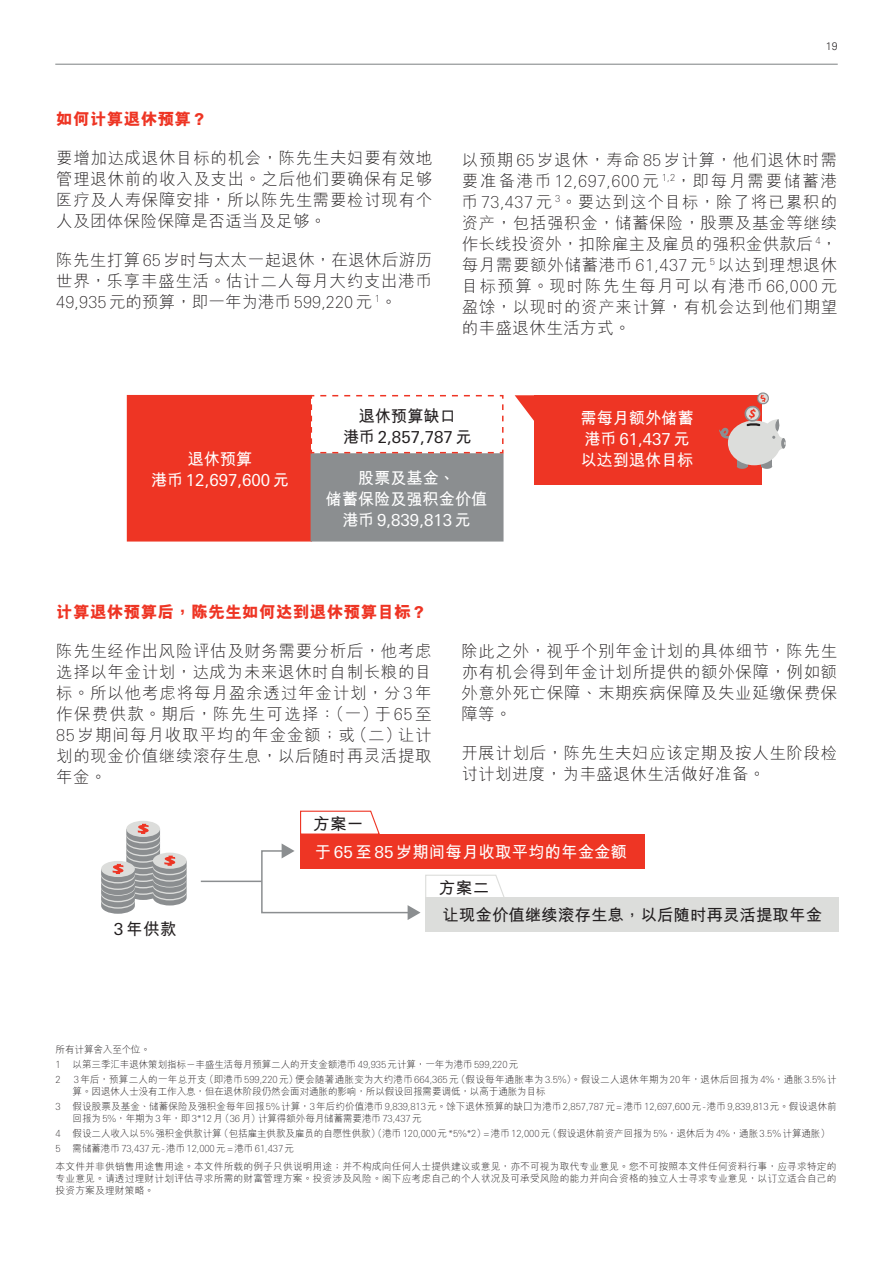
<style>
.page{position:relative;width:893px;height:1263px;background:#fff}
.page>*{position:absolute;margin:0;border:0;box-sizing:border-box;transform-origin:0 0}
.t1{font:300 16.5px/21px "M Hei HKS";letter-spacing:.04em;color:#231f20;text-align:justify}
.t2{font:700 16.5px/21px "M Hei HKS";color:#fff;text-align:center}
.t3{font:700 16.5px "M Hei HKS";color:#231f20}
.t4{font:16.5px "Univers Nextfor HSBC";color:#fff}
.t5{font:800 16.5px "M Hei HKS";letter-spacing:.025em;color:#ee3524}
.t6{font:100 16.5px "Univers Nextfor HSBC";letter-spacing:.005em;color:#231f20}
.t7{font:16.5px "Univers Nextfor HSBC";color:#231f20}
.t8{font:300 10.5px "Univers Nextfor HSBC";color:#231f20}
.t9{font:300 9.75px/12px "M Hei HKS";letter-spacing:-.01em;color:#231f20}
.t10{font:300 9.75px/12px "M Hei HKS";letter-spacing:.025em;color:#231f20}
.t11{font:100 9.75px "Univers Nextfor HSBC";letter-spacing:-.01em;color:#231f20}
.s1{font-family:"Univers Nextfor HSBC";font-weight:100}
.s2{font-family:"M Hei HKS";font-weight:300}
.s3{font-family:"M Hei HKS";font-weight:700}
.s4{font-family:"Univers Nextfor HSBC";font-weight:400}
.s5{font-family:"Adobe Ming Std"}
</style>
<div class="page">
<div style="left:126px;top:821px;width:34px;height:16px;background:#dcdddb;border-radius:50%"></div>
<div style="left:127px;top:395px;width:185px;height:146px;background:#ee3524"></div>
<div style="left:311px;top:453px;width:193px;height:88px;background:#8b8e90"></div>
<svg style="left:310px;top:394px;width:194px;height:60px"></svg>
<div style="left:300px;top:834px;width:344px;height:34px;background:#ee3524"></div>
<div style="left:425px;top:897px;width:413px;height:35px;background:#dcdddb"></div>
<div style="left:535px;top:395px;width:227px;height:89px;background:#ee3524"></div>
<svg style="left:515px;top:395px;width:20px;height:36px"></svg>
<div style="left:737px;top:464px;width:10px;height:5px;background:#8b8e90;border-radius:50%"></div>
<div style="left:761px;top:464px;width:11px;height:5px;background:#8b8e90;border-radius:50%"></div>
<svg style="left:719px;top:392px;width:67px;height:73px"></svg>
<svg style="left:260px;top:843px;width:246px;height:77px"></svg>
<hr style="left:201px;top:880px;width:61px;height:2px;background:#8b8e90">
<svg style="left:101px;top:824px;width:86px;height:90px"></svg>
<svg style="left:300px;top:810px;width:80px;height:24px"></svg>
<hr style="left:55px;top:64px;width:783px;height:1px;background:#8b8e90">
<p class="t5" style="left:56px;top:108px;width:149px">如何計算退休預算 ?</p>
<p class="t1" style="left:56px;top:147px;width:378px">要增加達成退休目標的機會，陳先生夫婦要有效地管理退休前的收入及支出。之後他們要確保有足夠醫療及人壽保障安排，所以陳先生需要檢討現有個人及團體保險保障是否適當及足夠。</p>
<p class="t1" style="left:56px;top:249px;width:378px">陳先生打算<span class="s1">65</span>歲時與太太一起退休，在退休後遊歷世界，樂享豐盛生活。估計二人每月大約支出港幣</p>
<p class="t6" style="left:56px;top:290px;width:342px">49,935<span class="s2">元的預算，即一年為港幣</span>599,220<span class="s2">元</span> <sup>1</sup><span class="s2">。</span></p>
<p class="t8" style="left:826px;top:39px;width:13px">19</p>
<p class="t1" style="left:462px;top:149px;width:377px">以預期 <span class="s1">65</span>歲退休，壽命 <span class="s1">85</span>歲計算，他們退休時需要準備港幣<span class="s1">12,697,600</span>元 <sup>1,2</sup>，即每月需要儲蓄港幣 <span class="s1">73,437</span> 元 <sup>3</sup>。要達到這個目標，除了將已累積的資產，包括強積金，儲蓄保險，股票及基金等繼續作長線投資外，扣除僱主及僱員的強積金供款後 <sup>4</sup>，每月需要額外儲蓄港幣 <span class="s1">61,437</span> 元 <sup>5</sup> 以達到理想退休目標預算。現時陳先生每月可以有港幣<span class="s1">66,000</span>元盈餘，以現時的資產來計算，有機會達到他們期望的豐盛退休生活方式。</p>
<p class="t2" style="left:188px;top:448px;width:66px">退休預算</p>
<p class="t4" style="left:151px;top:469px;width:139px"><span class="s3">港幣</span>12,697,600<span class="s3">元</span></p>
<p class="t3" style="left:359px;top:403px;width:99px">退休預算缺口</p>
<p class="t7" style="left:343px;top:425px;width:130px"><span class="s3">港幣</span>2,857,787<span class="s3">元</span></p>
<p class="t2" style="left:326px;top:466px;width:163px">股票及基金、<br>儲蓄保險及強積金價值</p>
<p class="t4" style="left:342px;top:508px;width:130px"><span class="s3">港幣</span>9,839,813<span class="s3">元</span></p>
<p class="t2" style="left:580px;top:406px;width:115px">需每月額外儲蓄</p>
<p class="t4" style="left:585px;top:428px;width:106px"><span class="s3">港幣</span>61,437<span class="s3">元</span></p>
<p class="t2" style="left:580px;top:448px;width:115px">以達到退休目標</p>
<p class="t5" style="left:56px;top:601px;width:369px">計算退休預算後，陳先生如何達到退休預算目標 ?</p>
<p class="t1" style="left:56px;top:640px;width:377px">陳先生經作出風險評估及財務需要分析後，他考慮選擇以年金計劃，達成為未來退休時自制長糧的目標。所以他考慮將每月盈余透過年金計劃，分 <span class="s1">3</span> 年作保費供款。期後，陳先生可選擇：（一）於<span class="s1">65</span>至<span class="s1">85</span> 歲期間每月收取平均的年金金額；或（二）讓計劃的現金價值繼續滾存生息，以後隨時再靈活提取年金。</p>
<p class="t3" style="left:313px;top:812px;width:52px">方案一</p>
<p class="t1" style="left:461px;top:639px;width:378px">除此之外，視乎個別年金計劃的具體細節，陳先生亦有機會得到年金計劃所提供的額外保障，例如額外意外死亡保障、末期疾病保障及失業延繳保費保障等。</p>
<p class="t1" style="left:461px;top:741px;width:378px">開展計劃後，陳先生夫婦應該定期及按人生階段檢討計劃進度，為豐盛退休生活做好準備。</p>
<p class="t2" style="left:315px;top:840px;width:314px">於<span class="s4">65</span>至<span class="s4">85</span>歲期間每月收取平均的年金金額</p>
<p class="t3" style="left:114px;top:917px;width:64px"><span class="s4">3</span> 年供款</p>
<p class="t3" style="left:439px;top:876px;width:52px">方案二</p>
<p class="t3" style="left:442px;top:903px;width:381px">讓現金價值繼續滾存生息，以後隨時再靈活提取年金</p>
<p class="t9" style="left:56px;top:1041px;width:464px;line-height:15px">所有計算捨入至個位。<br><span class="s1">1</span> 以第三季滙豐退休策劃指標－豐盛生活每月預算二人的開支金額港幣<span class="s1">49,935</span>元計算，一年為港幣<span class="s1">599,220</span>元</p>
<p class="t11" style="left:56px;top:1072px;width:7px">2</p>
<p class="t10" style="left:73px;top:1072px;width:766px"><span class="s1">3</span>年後，預算二人的一年總開支（即港幣<span class="s1">599,220</span>元）便會隨著通脹變為大約港幣<span class="s1">664,365</span>元（假設每年通脹率為<span class="s1">3.5%</span>）。假設二人退休年期為<span class="s1">20</span>年，退休後回報為<span class="s1">4%</span>，通脹<span class="s1">3.5%</span>計算<span class="s5">。</span>因退休人士沒有工作入息，但在退休階段仍然會面對通脹的影響，所以假設回報需要調低，以高於通脹為目標</p>
<p class="t9" style="left:73px;top:1099px;width:766px;text-indent:-17px"><span class="s1">3</span> 假設股票及基金、儲蓄保險及強積金每年回報<span class="s1">5%</span>計算，<span class="s1">3</span>年後約價值港幣<span class="s1">9,839,813</span>元。餘下退休預算的缺囗為港幣<span class="s1">2,857,787</span><span class="s5">元</span><span class="s1">=</span>港幣<span class="s1">12,697,600</span>元<span class="s1">-</span>港幣<span class="s1">9,839,813</span>元。假設退休前回報為<span class="s1">5%</span>，年期為<span class="s1">3</span>年，即<span class="s1">3*12</span>月（<span class="s1">36</span>月）計算得額外每月儲蓄需要港幣<span class="s1">73,437</span>元</p>
<p class="t9" style="left:56px;top:1126px;width:776px"><span class="s1">4</span> 假設二人收入以<span class="s1">5%</span>強積金供款計算（包括僱主供款及僱員的自願性供款）（港幣<span class="s1">120,000</span>元<span class="s1">*5%*2</span>）<span class="s1">=</span>港幣<span class="s1">12,000</span>元（假設退休前資產回報為<span class="s1">5%</span>，退休後為<span class="s1">4%</span>，通脹<span class="s1">3.5%</span>計算通脹）</p>
<p class="t11" style="left:56px;top:1141px;width:240px">5 <span class="s2">需儲蓄港幣</span>73,437<span class="s2">元</span>-<span class="s2">港幣</span>12,000<span class="s2">元</span>=<span class="s2">港幣</span>61,437<span class="s2">元</span></p>
<p class="t9" style="left:56px;top:1159px;width:782px;text-align:justify">本文件並非供銷售用途售用途。本文件所載的例子只供說明用途；並不構成向任何人士提供建議或意見，亦不可視為取代專業意見。您不可按照本文件任何資料行事，應尋求特定的專業意見。請透過理財計劃評估尋求所需的財富管理方案。投資涉及風險。閣下應考慮自己的個人狀況及可承受風險的能力並向合資格的獨立人士尋求專業意見，以訂立適合自己的投資方案及理財策略。</p>
</div>
